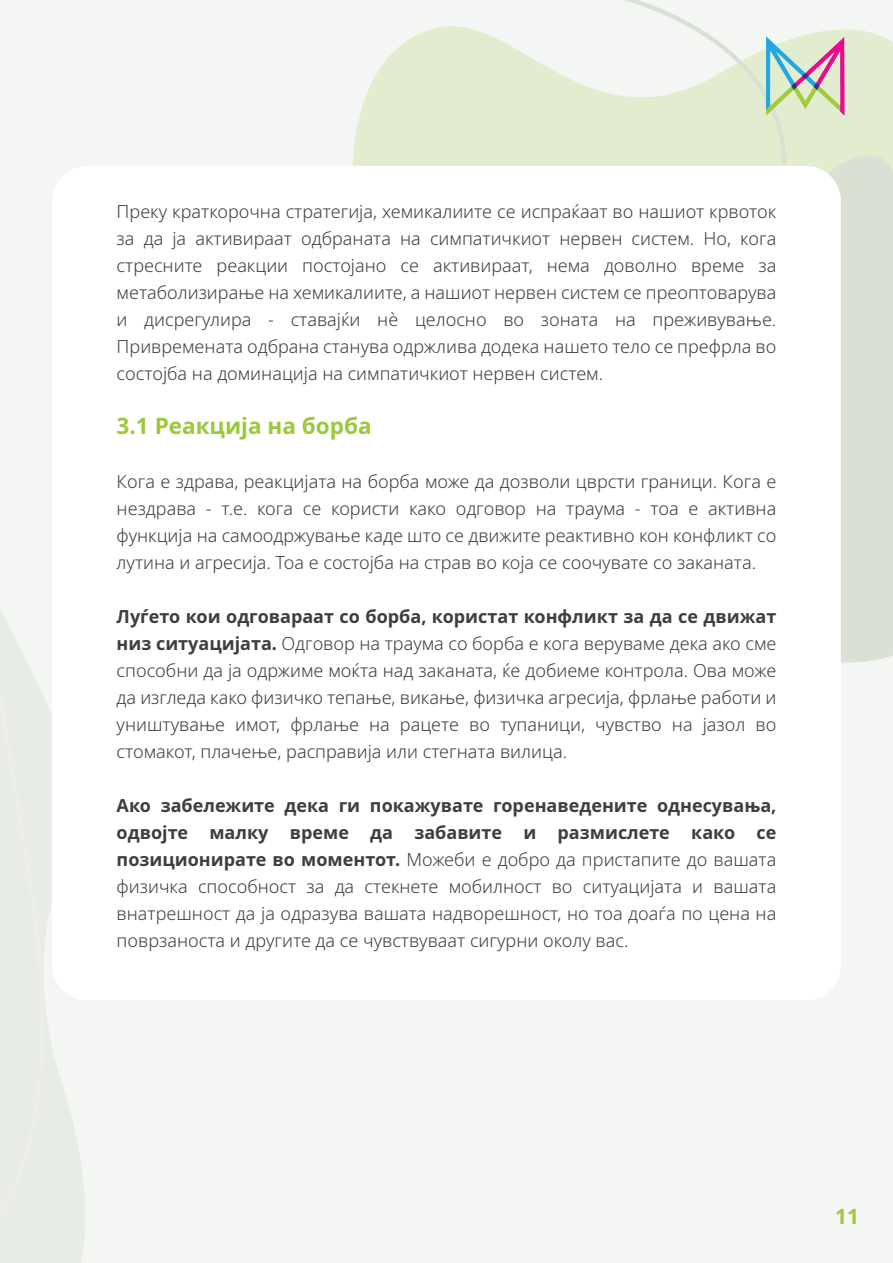
<style>
.page{position:relative;width:893px;height:1263px;background:#f4f6f3}
.page>*{position:absolute;margin:0;border:0;box-sizing:border-box;transform-origin:0 0}
.t1{font:700 22.5px "Noto Sans";color:#9cc83b}
.t2{font:700 21px "Noto Sans";color:#9cc83b}
.t3{font:300 18px/27px "Noto Sans";color:#3e3e3f;text-align:justify}
.s1{font-weight:700}
</style>
<div class="page">
<svg style="left:353px;top:26px;width:251px;height:140px;fill:#e2ecce"></svg>
<svg style="left:531px;top:126px;width:362px;height:536px;background:#dbe2d3"></svg>
<svg style="left:604px;top:0;width:289px;height:359px"></svg>
<svg style="left:0;top:699px;width:85px;height:564px;fill:#e7ece4"></svg>
<div style="left:0;top:609px;width:44px;height:630px;background:#e7ece4"></div>
<div style="left:52px;top:166px;width:789px;height:834px;background:#fff;border-radius:35px"></div>
<img style="left:765px;top:35px;width:82px;height:82px">
<p class="t3" style="left:117px;top:198px;width:661px">Преку краткорочна стратегија, хемикалиите се испраќаат во нашиот крвоток за да ја активираат одбраната на симпатичкиот нервен систем. Но, кога стресните реакции постојано се активираат, нема доволно време за метаболизирање на хемикалиите, а нашиот нервен систем се преоптоварува и дисрегулира - ставајќи нè целосно во зоната на преживување.<br>Привремената одбрана станува одржлива додека нашето тело се префрла во состојба на доминација на симпатичкиот нервен систем.</p>
<p class="t1" style="left:117px;top:410px;width:257px">3.1 Реакција на борба</p>
<p class="t3" style="left:117px;top:468px;width:661px">Кога е здрава, реакцијата на борба може да дозволи цврсти граници. Кога е нездрава - т.е. кога се користи како одговор на траума - тоа е активна функција на самоодржување каде што се движите реактивно кон конфликт со лутина и агресија. Тоа е состојба на страв во која се соочувате со заканата.</p>
<p class="t3" style="left:117px;top:603px;width:661px"><span class="s1">Луѓето кои одговараат со борба, користат конфликт за да се движат низ ситуацијата.</span> Одговор на траума со борба е кога веруваме дека ако сме способни да ја одржиме моќта над заканата, ќе добиеме контрола. Ова може да изгледа како физичко тепање, викање, физичка агресија, фрлање работи и уништување имот, фрлање на рацете во тупаници, чувство на јазол во стомакот, плачење, расправија или стегната вилица.</p>
<p class="t3" style="left:117px;top:792px;width:661px"><span class="s1">Ако забележите дека ги покажувате горенаведените однесувања, одвојте малку време да забавите и размислете како се позиционирате во моментот.</span> Можеби е добро да пристапите до вашата физичка способност за да стекнете мобилност во ситуацијата и вашата внатрешност да ја одразува вашата надворешност, но тоа доаѓа по цена на поврзаноста и другите да се чувствуваат сигурни околу вас.</p>
<p class="t2" style="left:835px;top:1201px;width:26px">11</p>
</div>
